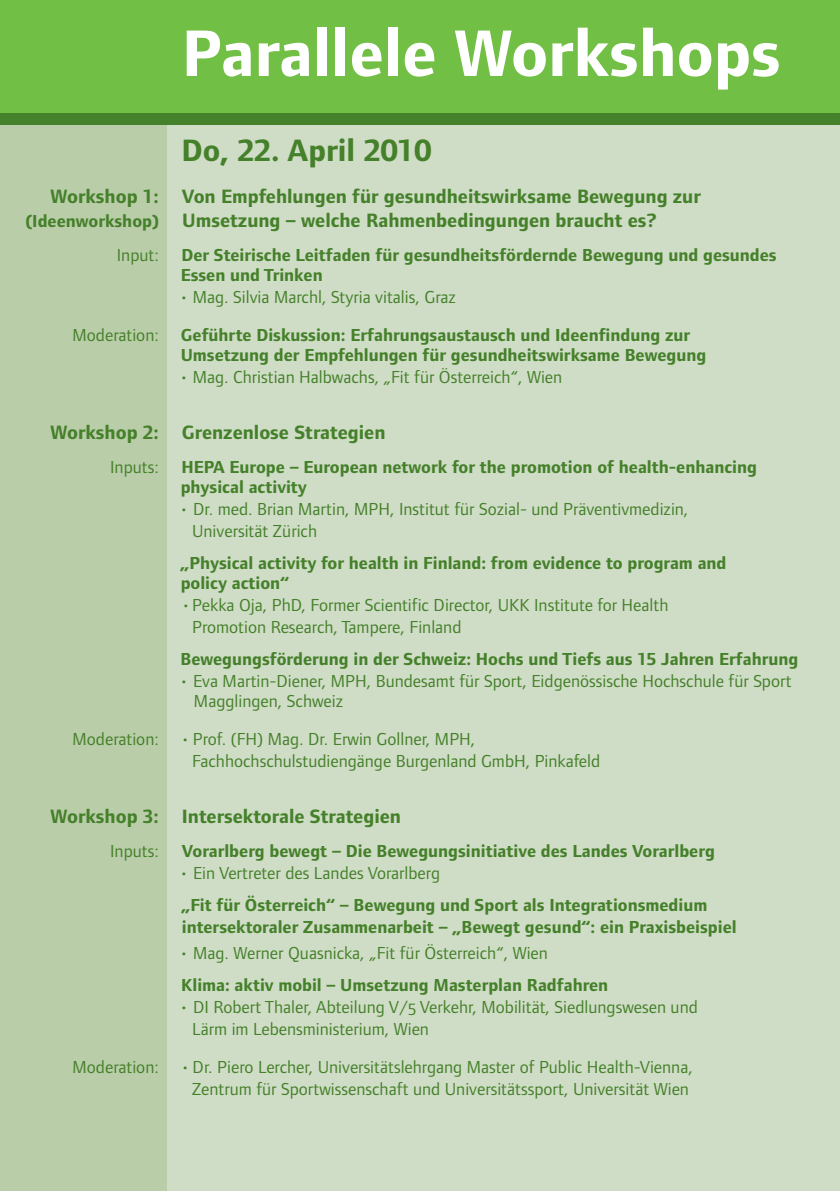
<style>
.page{position:relative;width:840px;height:1191px;background:#fff}
.page>*{position:absolute;margin:0;border:0;box-sizing:border-box;transform-origin:0 0}
.t1{font:700 68px "Foundry Form Sans";color:#fff}
.t2{font:700 32px "Foundry Form Sans";color:#45802a}
.t3{font:700 20px/24px "Foundry Form Sans";color:#45802a}
.t4{font:18px/22px "Foundry Form Sans Book OSF";color:#45802a}
.t5{font:700 18px/20px "Foundry Form Sans";color:#45802a}
.s1{font-size:18px}
.s2{font-family:"Foundry Form Sans Book OSF";font-weight:400}
.s3{font-family:"Foundry Form Sans"}
</style>
<div class="page">
<div style="left:0;top:0;width:839px;height:113px;background:#71bf44"></div>
<div style="left:0;top:125px;width:839px;height:1066px;background:#cfddc6"></div>
<div style="left:0;top:125px;width:166px;height:1066px;background:#b9cda9"></div>
<div style="left:0;top:113px;width:839px;height:12px;background:#45802a"></div>
<h1 class="t1" style="left:181px;top:28px;width:600px">Parallele Workshops</h1>
<h2 class="t2" style="left:181px;top:138px;width:251px">Do, 22. April 2010</h2>
<p class="t3" style="left:25px;top:186px;width:676px;text-indent:25px">Workshop 1: Von Empfehlungen für gesundheitswirksame Bewegung zur <span class="s1">(Ideenworkshop)</span> Umsetzung – welche Rahmenbedingungen braucht es?</p>
<p class="t5" style="left:181px;top:247px;width:597px;text-indent:-64px"><span class="s2">Input:</span> Der Steirische Leitfaden für gesundheitsfördernde Bewegung und gesundes<br>Essen und Trinken</p>
<p class="t4" style="left:179px;top:288px;width:278px">• Mag. Silvia Marchl, Styria vitalis, Graz</p>
<p class="t5" style="left:181px;top:327px;width:527px;text-indent:-108px"><span class="s2">Moderation:</span> Geführte Diskussion: Erfahrungsaustausch und Ideenfindung zur<br>Umsetzung der Empfehlungen für gesundheitswirksame Bewegung</p>
<p class="t4" style="left:179px;top:368px;width:384px">• Mag. Christian Halbwachs, „Fit für Österreich“, Wien</p>
<p class="t3" style="left:50px;top:422px;width:336px">Workshop 2: Grenzenlose Strategien</p>
<p class="t5" style="left:181px;top:459px;width:577px;text-indent:-70px"><span class="s2">Inputs:</span> HEPA Europe – European network for the promotion of health-enhancing physical activity</p>
<p class="t4" style="left:192px;top:500px;width:497px;text-indent:-13px">• Dr. med. Brian Martin, MPH, Institut für Sozial- und Präventivmedizin,<br>Universität Zürich</p>
<p class="t5" style="left:180px;top:555px;width:547px">„Physical activity for health in Finland: from evidence to program and policy action“</p>
<p class="t4" style="left:192px;top:596px;width:477px;text-indent:-11px"><span class="s3">•</span>Pekka Oja, PhD, Former Scientific Director, UKK Institute for Health<br>Promotion Research, Tampere, Finland</p>
<p class="t5" style="left:180px;top:651px;width:619px">Bewegungsförderung in der Schweiz: Hochs und Tiefs aus 15 Jahren Erfahrung</p>
<p class="t4" style="left:194px;top:673px;width:599px;line-height:20px;text-indent:-14px">• Eva Martin-Diener, MPH, Bundesamt für Sport, Eidgenössische Hochschule für Sport<br>Magglingen, Schweiz</p>
<p class="t4" style="left:192px;top:730px;width:409px;text-indent:-120px">Moderation: • Prof. (FH) Mag. Dr. Erwin Gollner, MPH,<br>Fachhochschulstudiengänge Burgenland GmbH, Pinkafeld</p>
<p class="t3" style="left:50px;top:806px;width:352px">Workshop 3: Intersektorale Strategien</p>
<p class="t4" style="left:110px;top:842px;width:50px">Inputs:</p>
<p class="t5" style="left:182px;top:843px;width:534px">Vorarlberg bewegt – Die Bewegungsinitiative des Landes Vorarlberg</p>
<p class="t4" style="left:179px;top:864px;width:262px">• Ein Vertreter des Landes Vorarlberg</p>
<p class="t5" style="left:181px;top:896px;width:556px;line-height:22px">„Fit für Österreich“ – Bewegung und Sport als Integrationsmedium intersektoraler Zusammenarbeit – „Bewegt gesund“: ein Praxisbeispiel</p>
<p class="t4" style="left:179px;top:944px;width:369px">• Mag. Werner Quasnicka, „Fit für Österreich“, Wien</p>
<p class="t5" style="left:181px;top:977px;width:428px">Klima: aktiv mobil – Umsetzung Masterplan Radfahren</p>
<p class="t4" style="left:192px;top:998px;width:507px;text-indent:-13px">• DI Robert Thaler, Abteilung V/5 Verkehr, Mobilität, Siedlungswesen und<br>Lärm im Lebensministerium, Wien</p>
<p class="t4" style="left:72px;top:1058px;width:621px;text-align:right">Moderation: • Dr. Piero Lercher, Universitätslehrgang Master of Public Health-Vienna,<br>Zentrum für Sportwissenschaft und Universitätssport, Universität Wien</p>
</div>
